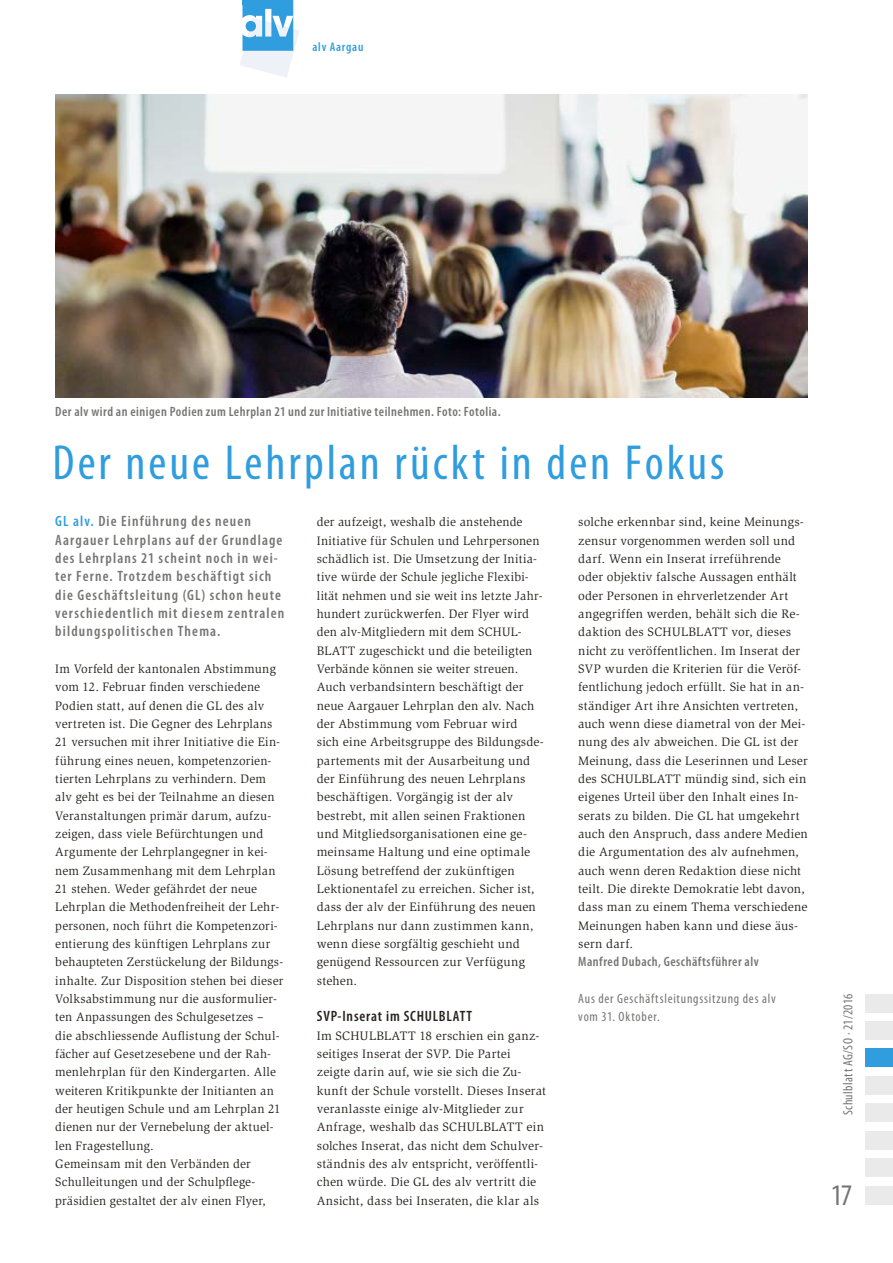
<style>
.page{position:relative;width:893px;height:1263px;background:#fff}
.page>*{position:absolute;margin:0;border:0;box-sizing:border-box;transform-origin:0 0}
.t1{font:condensed 49.5px "Myriad Pro";letter-spacing:.06em;color:#309dde}
.t2{font:condensed 30px "Myriad Pro";color:#757574}
.t3{font:600 condensed 15px/18.3px "Myriad Pro";letter-spacing:.075em;color:#757574}
.t4{font:600 condensed 15px "Myriad Pro";letter-spacing:.055em;color:#27231c}
.t5{font:600 condensed 13.5px "Myriad Pro";letter-spacing:.035em;color:#757574}
.t6{font:condensed 13.5px/18.3px "Myriad Pro";letter-spacing:.055em;color:#757574}
.t7{font:condensed 13.5px "Myriad Pro";letter-spacing:.03em;color:#757574}
.t8{font:12.6px/18.3px "Slimbach Std";letter-spacing:.015em;color:#27231c}
.t9{font:600 condensed 12.6px "Myriad Pro";letter-spacing:.06em;color:#309dde}
.s1{color:#309dde}
</style>
<div class="page">
<div style="left:865px;top:1021px;width:28px;height:18px;background:#eaeaea"></div>
<div style="left:865px;top:994px;width:28px;height:18px;background:#eaeaea"></div>
<div style="left:865px;top:1076px;width:28px;height:18px;background:#eaeaea"></div>
<div style="left:865px;top:1103px;width:28px;height:19px;background:#eaeaea"></div>
<div style="left:865px;top:1131px;width:28px;height:18px;background:#eaeaea"></div>
<div style="left:865px;top:1186px;width:28px;height:18px;background:#eaeaea"></div>
<div style="left:865px;top:1158px;width:28px;height:19px;background:#eaeaea"></div>
<div style="left:865px;top:1048px;width:28px;height:19px;background:#309dde"></div>
<svg style="left:240px;top:0;width:59px;height:77px"></svg>
<img style="left:55px;top:95px;width:753px;height:303px">
<p class="t9" style="left:313px;top:39px;width:52px">alv Aargau</p>
<p class="t5" style="left:55px;top:403px;width:447px">Der alv wird an einigen Podien zum Lehrplan 21 und zur Initiative teilnehmen. Foto: Fotolia.</p>
<h1 class="t1" style="left:53px;top:432px;width:673px">Der neue Lehrplan rückt in den Fokus</h1>
<p class="t3" style="left:55px;top:512px;width:231px"><span class="s1">GL alv.</span> Die Einführung des neuen Aargauer Lehrplans auf der Grundlage des Lehrplans 21 scheint noch in wei&shy;ter Ferne. Trotzdem beschäftigt sich die Geschäftsleitung (GL) schon heute verschiedentlich mit diesem zentralen bildungspolitischen Thema.</p>
<p class="t8" style="left:55px;top:660px;width:230px">Im Vorfeld der kantonalen Abstimmung vom 12. Februar finden verschiedene Podien statt, auf denen die GL des alv vertreten ist. Die Gegner des Lehrplans 21 versuchen mit ihrer Initiative die Ein&shy;führung eines neuen, kompetenzorien&shy;tierten Lehrplans zu verhindern. Dem alv geht es bei der Teilnahme an diesen Veranstaltungen primär darum, aufzu&shy;zeigen, dass viele Befürchtungen und Argumente der Lehrplangegner in kei&shy;nem Zusammenhang mit dem Lehrplan 21 stehen. Weder gefährdet der neue Lehrplan die Methodenfreiheit der Lehr&shy;personen, noch führt die Kompetenzori&shy;entierung des künftigen Lehrplans zur behaupteten Zerstückelung der Bildungs&shy;inhalte. Zur Disposition stehen bei dieser Volksabstimmung nur die ausformulier&shy;ten Anpassungen des Schulgesetzes – die abschliessende Auf-listung der Schul&shy;fächer auf Gesetzesebene und der Rah&shy;menlehrplan für den Kindergarten. Alle weiteren Kritikpunkte der Initianten an der heutigen Schule und am Lehrplan 21 dienen nur der Vernebelung der aktuel&shy;len Fragestellung.<br>Gemeinsam mit den Verbänden der Schulleitungen und der Schulpflege&shy;präsidien gestaltet der alv einen Flyer,</p>
<p class="t8" style="left:317px;top:513px;width:229px">der aufzeigt, weshalb die anstehende Initiative für Schulen und Lehrpersonen schädlich ist. Die Umsetzung der Initia&shy;tive würde der Schule jegliche Flexibi&shy;lität nehmen und sie weit ins letzte Jahr&shy;hundert zurückwerfen. Der Flyer wird den alv-Mitgliedern mit dem SCHUL-BLATT zugeschickt und die beteiligten Verbände können sie weiter streuen.<br>Auch verbandsintern beschäftigt der neue Aargauer Lehrplan den alv. Nach der Abstimmung vom Februar wird<br>sich eine Arbeitsgruppe des Bildungsde&shy;partements mit der Ausarbeitung und der Einführung des neuen Lehrplans beschäftigen. Vorgängig ist der alv bestrebt, mit allen seinen Fraktionen und Mitgliedsorganisationen eine ge&shy;meinsame Haltung und eine optimale Lösung betreffend der zukünftigen Lektionentafel zu erreichen. Sicher ist, dass der alv der Einführung des neuen Lehrplans nur dann zustimmen kann, wenn diese sorgfältig geschieht und genügend Ressourcen zur Verfügung stehen.</p>
<p class="t4" style="left:317px;top:1007px;width:157px">SVP-Inserat im SCHULBLATT</p>
<p class="t8" style="left:317px;top:1026px;width:231px">Im SCHULBLATT 18 erschien ein ganz&shy;seitiges Inserat der SVP. Die Partei zeigte darin auf, wie sie sich die Zu&shy;kunft der Schule vorstellt. Dieses Inserat veranlasste einige alv-Mitglieder zur Anfrage, weshalb das SCHULBLATT ein solches Inserat, das nicht dem Schulver&shy;ständnis des alv entspricht, veröffentli&shy;chen würde. Die GL des alv vertritt die Ansicht, dass bei Inseraten, die klar als</p>
<p class="t8" style="left:578px;top:513px;width:231px">solche erkennbar sind, keine Meinungs&shy;zensur vorgenommen werden soll und darf. Wenn ein Inserat irreführende oder objektiv falsche Aussagen enthält oder Personen in ehrverletzender Art angegriffen werden, behält sich die Re&shy;daktion des SCHULBLATT vor, dieses nicht zu veröffentlichen. Im Inserat der SVP wurden die Kriterien für die Veröf&shy;fentlichung jedoch erfüllt. Sie hat in an&shy;ständiger Art ihre Ansichten vertreten, auch wenn diese diametral von der Mei&shy;nung des alv abweichen. Die GL ist der Meinung, dass die Leserinnen und Leser des SCHULBLATT mündig sind, sich ein eigenes Urteil über den Inhalt eines In&shy;serats zu bilden. Die GL hat umgekehrt auch den Anspruch, dass andere Medien die Argumentation des alv aufnehmen, auch wenn deren Redaktion diese nicht teilt. Die direkte Demokratie lebt davon, dass man zu einem Thema verschiedene Meinungen haben kann und diese äus&shy;sern darf.</p>
<p class="t5" style="left:578px;top:953px;width:182px">Manfred Dubach, Geschäftsführer alv</p>
<p class="t6" style="left:578px;top:989px;width:199px">Aus der Geschäftsleitungssitzung des alv vom 31. Oktober.</p>
<p class="t7" style="left:840px;top:1115px;width:123px;rotate:-90deg">Schulblatt AG/SO · 21/2016</p>
<h2 class="t2" style="left:831px;top:1176px;width:23px">17</h2>
</div>
